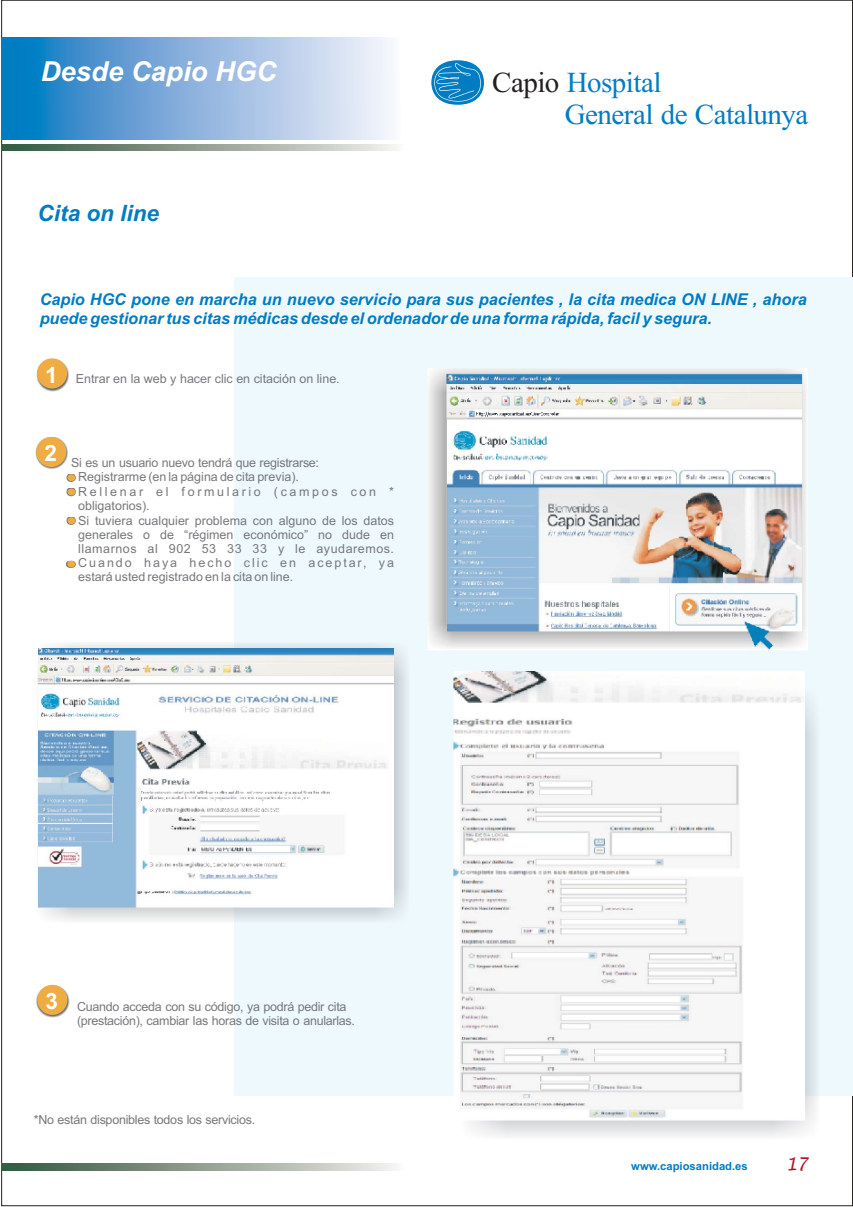
<style>
.page{position:relative;width:853px;height:1207px;background:#fff}
.page>*{position:absolute;margin:0;border:0;box-sizing:border-box;transform-origin:0 0}
.t1{font:29px/32px "Times New Roman";letter-spacing:-.02em;color:#007cc2}
.t2{font:italic 700 27.5px "Arial";color:#fff}
.t3{font:italic 700 22.5px "Arial";color:#007cc2}
.t4{font:700 22.5px "Arial";color:#fff}
.t5{font:17.5px "Lucida Handwriting";color:#b60e2a}
.t6{font:italic 700 16.25px/19px "Arial";color:#007cc2}
.t7{font:12.5px/14.4px "Arial";color:#76787a}
.t8{font:12.5px/14px "Arial";letter-spacing:-.02em;color:#76787a}
.t9{font:700 11.25px "Arial";color:#007cc2}
.s1{color:#231f20}
.s2{font-weight:700;font-size:22.5px;color:#fff}
</style>
<div class="page">
<div style="left:234px;top:277px;width:618px;height:817px;background:#eef9fe"></div>
<img style="left:1px;top:1163px;width:397px;height:6px">
<img style="left:469px;top:687px;width:350px;height:450px">
<img style="left:453px;top:671px;width:351px;height:449px">
<img style="left:36px;top:360px;width:33px;height:31px">
<div style="left:37px;top:358px;width:30px;height:30px;background:#eeac42;border-radius:50%"></div>
<img style="left:37px;top:986px;width:32px;height:31px">
<div style="left:37px;top:984px;width:30px;height:30px;background:#eeac42;border-radius:50%"></div>
<img style="left:36px;top:437px;width:32px;height:32px">
<div style="left:36px;top:437px;width:30px;height:30px;background:#eeac42;border-radius:50%"></div>
<svg style="left:67px;top:489px;width:8px;height:7px"></svg>
<div style="left:67px;top:488px;width:8px;height:7px;background:#eeac42;border-radius:50%"></div>
<svg style="left:67px;top:474px;width:8px;height:8px"></svg>
<div style="left:67px;top:474px;width:8px;height:7px;background:#eeac42;border-radius:50%"></div>
<svg style="left:67px;top:561px;width:8px;height:7px"></svg>
<div style="left:67px;top:560px;width:8px;height:7px;background:#eeac42;border-radius:50%"></div>
<svg style="left:67px;top:517px;width:8px;height:8px"></svg>
<div style="left:67px;top:517px;width:8px;height:7px;background:#eeac42;border-radius:50%"></div>
<img style="left:38px;top:643px;width:370px;height:278px">
<img style="left:39px;top:648px;width:354px;height:259px">
<img style="left:1px;top:37px;width:391px;height:102px">
<img style="left:1px;top:144px;width:397px;height:7px">
<div style="left:431px;top:60px;width:53px;height:45px;background:#007cc2;border-radius:50%"></div>
<svg style="left:431px;top:63px;width:50px;height:40px"></svg>
<img style="left:427px;top:368px;width:380px;height:282px">
<p class="t2" style="left:41px;top:55px;width:237px">Desde Capio HGC</p>
<p class="t1" style="left:564px;top:66px;width:245px;text-indent:-72px"><span class="s1">Capio</span> Hospital<br>General de Catalunya</p>
<p class="t3" style="left:38px;top:200px;width:123px">Cita on line</p>
<p class="t6" style="left:40px;top:290px;width:768px">Capio HGC pone en marcha un nuevo servicio para sus pacientes , la cita medica ON LINE , ahora puede gestionar tus citas médicas desde el ordenador de una forma rápida, facil y segura.</p>
<p class="t7" style="left:45px;top:373px;width:296px"><span class="s2">1</span> Entrar en la web y hacer clic en citación on line.</p>
<p class="t7" style="left:78px;top:456px;width:317px;text-indent:-34px"><sup>2</sup> Si es un usuario nuevo tendrá que registrarse:<br>Registrarme (en la página de cita previa).<br>Rellenar el formulario (campos con * obligatorios).<br>Si tuviera cualquier problema con alguno de los datos generales o de “régimen económico” no dude en llamarnos al 902 53 33 33 y le ayudaremos.<br>Cuando haya hecho clic en aceptar, ya estará usted registrado en la cita on line.</p>
<p class="t4" style="left:46px;top:992px;width:14px">3</p>
<p class="t8" style="left:77px;top:1000px;width:279px">Cuando acceda con su código, ya podrá pedir cita (prestación), cambiar las horas de visita o anularlas.</p>
<p class="t8" style="left:34px;top:1113px;width:223px">*No están disponibles todos los servicios.</p>
<p class="t9" style="left:631px;top:1161px;width:118px">www.capiosanidad.es</p>
<p class="t5" style="left:785px;top:1153px;width:25px">17</p>
</div>
